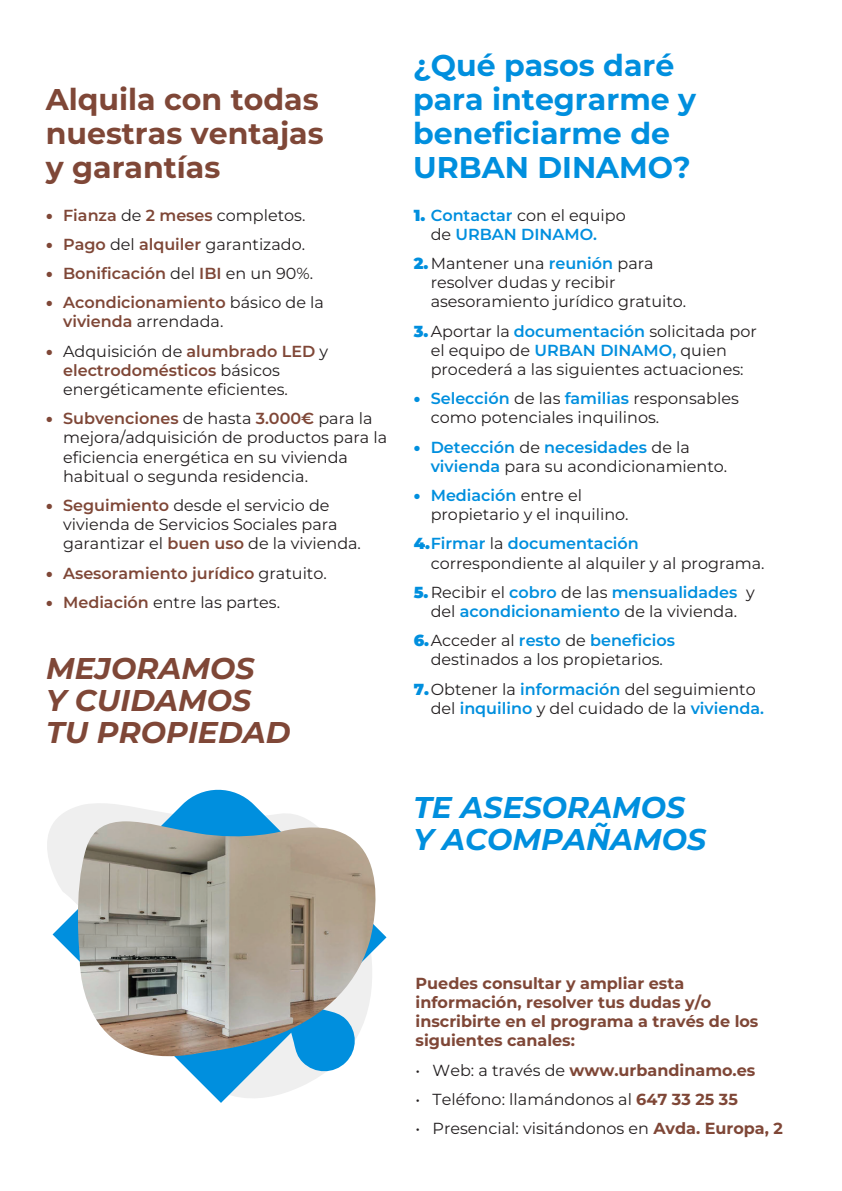
<style>
.page{position:relative;width:842px;height:1191px;background:#fff}
.page>*{position:absolute;margin:0;border:0;box-sizing:border-box;transform-origin:0 0}
.t1{font:700 30px/34px "Montserrat";color:#008fde}
.t2{font:700 30px/34px "Montserrat";color:#7f4737}
.t3{font:italic 700 30px/32px "Montserrat";color:#7f4737}
.t4{font:italic 700 30px/32px "Montserrat";color:#008fde}
.t5{font:16px/19.2px "Montserrat";color:#231f20}
.t6{font:700 16px/19.2px "Montserrat";color:#7f4737}
.t7{font:600 16px/19.2px "Montserrat";color:#7f4737}
.t8{font:600 16px/19.2px "Montserrat";color:#008fde}
.s1{font-weight:900}
.s2{font-weight:400;color:#231f20}
.s3{font-weight:900;color:#7f4737}
.s4{font-weight:600;color:#7f4737}
.s5{font-weight:900;color:#008fde}
.s6{font-weight:600;color:#008fde}
.s7{font-weight:700;color:#7f4737}
</style>
<div class="page">
<svg style="left:53px;top:789px;width:294px;height:314px"></svg>
<img style="left:73px;top:814px;width:314px;height:247px">
<h1 class="t2" style="left:46px;top:82px;width:279px">Alquila con todas nuestras ventajas y garantías</h1>
<p class="t7" style="left:46px;top:205px;width:261px"><span class="s1">•</span> Fianza <span class="s2">de</span> 2 meses <span class="s2">completos.</span></p>
<p class="t5" style="left:46px;top:234px;width:261px"><span class="s3">•</span> <span class="s4">Pago</span> del <span class="s4">alquiler</span> garantizado.</p>
<p class="t7" style="left:46px;top:263px;width:269px"><span class="s1">•</span> Bonificación <span class="s2">del</span> IBI <span class="s2">en un 90%.</span></p>
<p class="t7" style="left:63px;top:292px;width:262px;text-indent:-17px"><span class="s1">•</span> Acondicionamiento <span class="s2">básico de la </span>vivienda <span class="s2">arrendada.</span></p>
<p class="t5" style="left:63px;top:341px;width:266px;text-indent:-17px"><span class="s3">•</span> Adquisición de <span class="s4">alumbrado LED</span> y <span class="s4">electrodomésticos</span> básicos energéticamente eficientes.</p>
<p class="t5" style="left:63px;top:408px;width:326px;text-indent:-17px"><span class="s3">•</span> <span class="s4">Subvenciones</span> de hasta <span class="s4">3.000€</span> para la mejora/adquisición de productos para la eficiencia energética en su vivienda habitual o segunda residencia.</p>
<p class="t5" style="left:63px;top:495px;width:299px;text-indent:-17px"><span class="s3">•</span> <span class="s4">Seguimiento</span> desde el servicio de vivienda de Servicios Sociales para garantizar el <span class="s4">buen uso</span> de la vivienda.</p>
<p class="t7" style="left:46px;top:563px;width:282px"><span class="s1">•</span> Asesoramiento jurídico <span class="s2">gratuito.</span></p>
<p class="t5" style="left:46px;top:592px;width:236px"><span class="s3">•</span> <span class="s4">Mediación</span> entre las partes.</p>
<h1 class="t3" style="left:46px;top:651px;width:246px">MEJORAMOS<br>Y CUIDAMOS<br>TU PROPIEDAD</h1>
<h1 class="t1" style="left:413px;top:48px;width:285px">¿Qué pasos daré para integrarme y beneficiarme de<br>URBAN DINAMO?</h1>
<p class="t8" style="left:431px;top:205px;width:196px;text-indent:-17px"><span class="s1">1.</span> Contactar <span class="s2">con el equipo de</span> URBAN DINAMO.</p>
<p class="t5" style="left:431px;top:253px;width:257px;text-indent:-17px"><span class="s5">2.</span>Mantener una <span class="s6">reunión</span> para resolver dudas y recibir asesoramiento jurídico gratuito.</p>
<p class="t5" style="left:431px;top:321px;width:328px;text-indent:-17px"><span class="s5">3.</span> Aportar la <span class="s6">documentación</span> solicitada por el equipo de <span class="s6">URBAN DINAMO,</span> quien procederá a las siguientes actuaciones:</p>
<p class="t5" style="left:431px;top:388px;width:310px;text-indent:-17px"><span class="s5">•</span> <span class="s6">Selección</span> de las <span class="s6">familias</span> responsables como potenciales inquilinos.</p>
<p class="t5" style="left:431px;top:437px;width:298px;text-indent:-17px"><span class="s5">•</span> <span class="s6">Detección</span> de <span class="s6">necesidades</span> de la <span class="s6">vivienda</span> para su acondicionamiento.</p>
<p class="t5" style="left:431px;top:485px;width:199px;text-indent:-17px"><span class="s5">•</span> <span class="s6">Mediación</span> entre el propietario y el inquilino.</p>
<p class="t5" style="left:431px;top:534px;width:335px;text-indent:-17px"><span class="s5">4.</span><span class="s6">Firmar</span> la <span class="s6">documentación </span>correspondiente al alquiler y al programa.</p>
<p class="t8" style="left:414px;top:582px;width:343px;text-align:center"><span class="s1">5.</span> <span class="s2">Recibir el</span> cobro <span class="s2">de las</span> mensualidades <span class="s2">y del</span> acondicionamiento <span class="s2">de la vivienda.</span></p>
<p class="t5" style="left:414px;top:630px;width:263px;text-align:center"><span class="s5">6.</span> Acceder al <span class="s6">resto</span> de <span class="s6">beneficios </span>destinados a los propietarios.</p>
<p class="t5" style="left:431px;top:679px;width:335px;text-indent:-17px"><span class="s5">7.</span> Obtener la <span class="s6">información</span> del seguimiento del <span class="s6">inquilino</span> y del cuidado de la <span class="s6">vivienda.</span></p>
<h1 class="t4" style="left:413px;top:790px;width:294px">TE ASESORAMOS<br>Y ACOMPAÑAMOS</h1>
<p class="t6" style="left:416px;top:973px;width:344px">Puedes consultar y ampliar esta información, resolver tus dudas y/o inscribirte en el programa a través de los siguientes canales:</p>
<p class="t6" style="left:416px;top:1060px;width:341px"><span class="s2">• Web: a través de</span> www.urbandinamo.es</p>
<p class="t5" style="left:416px;top:1089px;width:324px">• Teléfono: llamándonos al <span class="s7">647 33 25 35</span></p>
<p class="t5" style="left:416px;top:1118px;width:369px">• Presencial: visitándonos en <span class="s7">Avda. Europa, 2</span></p>
</div>
